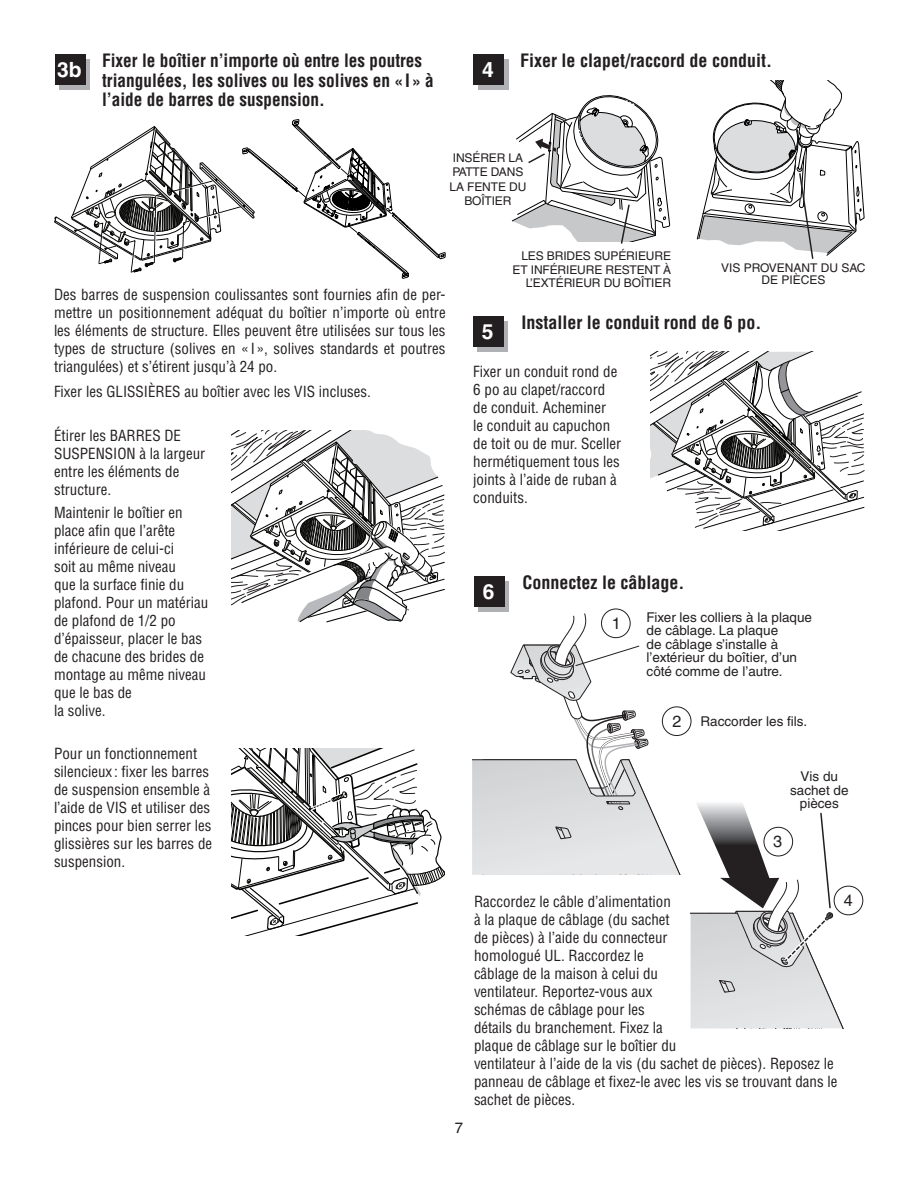
<style>
.page{position:relative;width:918px;height:1188px;background:#fff}
.page>*{position:absolute;margin:0;border:0;box-sizing:border-box;transform-origin:0 0}
.t1{font:700 21px "Helvetica LT Std";color:#fff}
.t2{font:700 condensed 18px/19.5px "Helvetica LT Std";color:#231f20;scale:.96 1}
.t3{font:700 condensed 18px "Helvetica LT Std";color:#231f20}
.t4{font:16.2px "Helvetica LT Std";color:#231f20}
.t5{font:condensed 15px/18px "Helvetica LT Std";color:#231f20}
.t6{font:15px "Helvetica LT Std";color:#231f20}
.t7{font:13.5px/13.5px "Helvetica LT Std";color:#231f20;text-align:center}
.Body_text{font:12px/14.4px "Helvetica LT Std";letter-spacing:-.01em;color:#231f20;text-align:center}
</style>
<div class="page">
<svg style="left:54px;top:119px;width:392px;height:160px"></svg>
<svg style="left:231px;top:749px;width:214px;height:186px"></svg>
<svg style="left:231px;top:430px;width:215px;height:193px"></svg>
<div style="left:59px;top:60px;width:31px;height:30px;background:#b0b1b5"></div>
<div style="left:55px;top:54px;width:31px;height:31px;background:#231f20"></div>
<svg style="left:697px;top:80px;width:168px;height:179px"></svg>
<svg style="left:511px;top:95px;width:159px;height:149px"></svg>
<svg style="left:651px;top:352px;width:214px;height:179px"></svg>
<div style="left:478px;top:59px;width:31px;height:31px;background:#b0b1b5"></div>
<div style="left:473px;top:54px;width:31px;height:31px;background:#231f20"></div>
<div style="left:477px;top:321px;width:31px;height:31px;background:#b0b1b5"></div>
<div style="left:473px;top:316px;width:31px;height:31px;background:#231f20"></div>
<div style="left:478px;top:582px;width:31px;height:30px;background:#b0b1b5"></div>
<div style="left:474px;top:576px;width:31px;height:31px;background:#231f20"></div>
<div style="left:601px;top:609px;width:30px;height:29px;border:1px solid #231f20;border-radius:50%"></div>
<div style="left:834px;top:886px;width:29px;height:29px;border:1px solid #231f20;border-radius:50%"></div>
<svg style="left:472px;top:613px;width:387px;height:415px"></svg>
<p class="t1" style="left:57px;top:57px;width:26px">3b</p>
<p class="t1" style="left:69px;top:62px;width:13px">1</p>
<p class="t2" style="left:102px;top:51px;width:347px">Fixer le boîtier n’importe où entre les poutres triangulées, les solives ou les solives en «I» à l’aide de barres de suspension.</p>
<p class="t1" style="left:482px;top:57px;width:13px">4</p>
<p class="t1" style="left:487px;top:62px;width:13px">1</p>
<p class="t3" style="left:520px;top:50px;width:253px">Fixer le clapet/raccord de conduit.</p>
<p class="Body_text" style="left:450px;top:150px;width:78px">INSÉRER LA<br>PATTE DANS<br>LA FENTE DU<br>BOÎTIER</p>
<p class="t5" style="left:54px;top:286px;width:393px;text-align:justify">Des barres de suspension coulissantes sont fournies afin de per&shy;mettre un positionnement adéquat du boîtier n’importe où entre les éléments de structure. Elles peuvent être utilisées sur tous les types de structure (solives en « I », solives standards et poutres triangulées) et s’étirent jusqu’à 24 po.</p>
<p class="t5" style="left:54px;top:383px;width:318px">Fixer les GLISSIÈRES au boîtier avec les VIS incluses.</p>
<p class="t5" style="left:54px;top:426px;width:153px">Étirer les BARRES DE<br>SUSPENSION à la largeur entre les éléments de structure.</p>
<p class="t5" style="left:54px;top:504px;width:156px">Maintenir le boîtier en place afin que l’arête inférieure de celui-ci<br>soit au même niveau<br>que la surface finie du plafond. Pour un matériau de plafond de 1/2 po d’épaisseur, placer le bas de chacune des brides de montage au même niveau que le bas de<br>la solive.</p>
<p class="t5" style="left:54px;top:745px;width:160px">Pour un fonctionnement silencieux : fixer les barres de suspension ensemble à l’aide de VIS et utiliser des pinces pour bien serrer les glissières sur les barres de suspension.</p>
<p class="t6" style="left:455px;top:1119px;width:10px">7</p>
<p class="Body_text" style="left:512px;top:249px;width:160px;line-height:13.5px;text-align:right">LES BRIDES SUPÉRIEURE<br>ET INFÉRIEURE RESTENT À<br>L’EXTÉRIEUR DU BOÎTIER</p>
<p class="Body_text" style="left:721px;top:262px;width:146px;line-height:12px">VIS PROVENANT DU SAC<br>DE PIÈCES</p>
<p class="t3" style="left:521px;top:311px;width:241px">Installer le conduit rond de 6 po.</p>
<p class="t1" style="left:482px;top:319px;width:13px">5</p>
<p class="t1" style="left:487px;top:324px;width:13px">1</p>
<p class="t5" style="left:473px;top:362px;width:150px">Fixer un conduit rond de<br>6 po au clapet/raccord de conduit. Acheminer<br>le conduit au capuchon de toit ou de mur. Sceller hermétiquement tous les joints à l’aide de ruban à conduits.</p>
<p class="t1" style="left:483px;top:579px;width:13px">6</p>
<p class="t1" style="left:488px;top:584px;width:13px">1</p>
<p class="t3" style="left:523px;top:572px;width:163px">Connectez le câblage.</p>
<p class="t4" style="left:612px;top:614px;width:11px">1</p>
<p class="t7" style="left:647px;top:610px;width:167px;text-align:left">Fixer les colliers à la plaque de câblage. La plaque<br>de câblage s’installe à l’extérieur du boîtier, d’un côté comme de l’autre.</p>
<p class="t4" style="left:673px;top:712px;width:11px">2</p>
<p class="t7" style="left:701px;top:715px;width:108px">Raccorder les fils.</p>
<p class="t7" style="left:790px;top:770px;width:60px">Vis du sachet de pièces</p>
<p class="t4" style="left:773px;top:832px;width:11px">3</p>
<p class="t4" style="left:844px;top:891px;width:11px">4</p>
<p class="t5" style="left:474px;top:892px;width:365px">Raccordez le câble d’alimentation<br>à la plaque de câblage (du sachet<br>de pièces) à l’aide du connecteur<br>homologué UL. Raccordez le<br>câblage de la maison à celui du<br>ventilateur. Reportez-vous aux<br>schémas de câblage pour les<br>détails du branchement. Fixez la<br>plaque de câblage sur le boîtier du<br>ventilateur à l’aide de la vis (du sachet de pièces). Reposez le panneau de câblage et fixez-le avec les vis se trouvant dans le sachet de pièces.</p>
</div>
